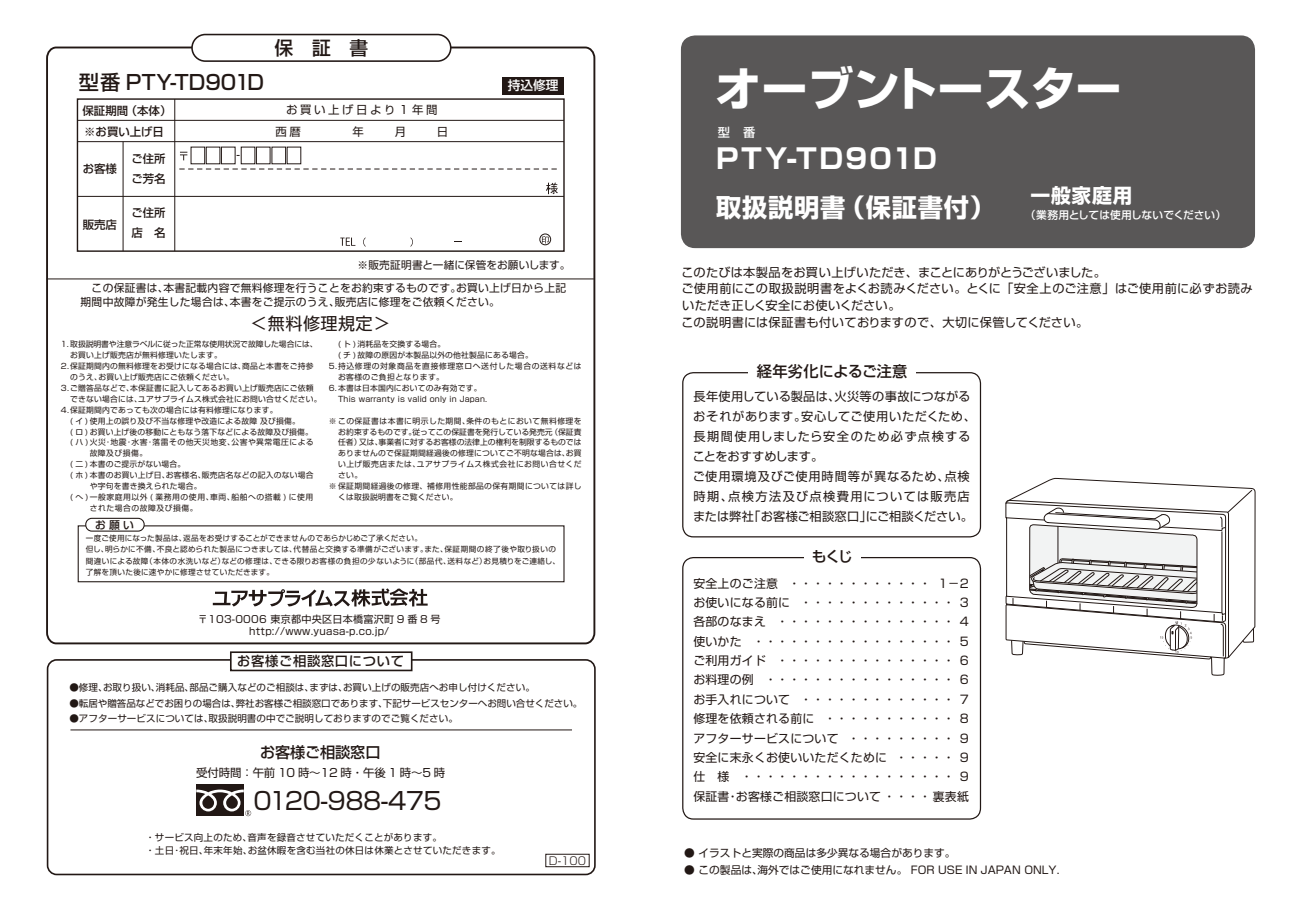
<style>
.page{position:relative;width:1290px;height:911px;background:#fff}
.page>*{position:absolute;margin:0;border:0;box-sizing:border-box;transform-origin:0 0}
.t1{font:700 46.25px "Shin Go Pro";letter-spacing:-.005em;color:#fff}
.t2{font:700 27.5px "Shin Go Pro";letter-spacing:.07em;color:#fff}
.t3{font:700 25.25px "Shin Go Pro";letter-spacing:.03em;color:#fff}
.t4{font:24px "Shin Go Pro";letter-spacing:-.02em;color:#221815}
.t5{font:500 20.25px "Shin Go Pro";letter-spacing:.01em;color:#221815}
.t6{font:700 19.88px "Shin Go Pro";letter-spacing:.03em;color:#fff}
.t7{font:500 18.75px "Shin Go Pro";color:#221815}
.t8{font:17.12px "Shin Go Pro";letter-spacing:.025em;color:#221815}
.t9{font:500 15.25px "Shin Go Pro";letter-spacing:-.01em;color:#221815}
.t10{font:500 14.88px "Shin Go Pro";color:#221815}
.t11{font:500 13.25px "Shin Go Pro";letter-spacing:.05em;color:#221815}
.t12{font:500 12.62px "Shin Go Pro";color:#fff}
.t13{font:12.25px/20px "Shin Go Pro";letter-spacing:.025em;color:#221815}
.t14{font:500 12.25px "Shin Go Pro";color:#fff}
.t15{font:11.88px/19.4px "Shin Go Pro";letter-spacing:.02em;color:#221815;text-align:justify}
.t16{font:500 11.38px/20px "Shin Go Pro";color:#221815}
.t17{font:11.38px "Shin Go Pro";letter-spacing:-.01em;color:#221815}
.t18{font:11.38px "Shin Go Pro";letter-spacing:.23em;color:#221815}
.t19{font:300 10.88px "Shin Go Pro";color:#221815}
.t20{font:10.75px/13.9px "Shin Go Pro";letter-spacing:.025em;color:#221815}
.t21{font:10.75px "Shin Go Pro";color:#221815}
.t22{font:500 10.75px "Shin Go Pro";letter-spacing:-.01em;color:#fff}
.t23{font:500 10.75px "Shin Go Pro";color:#221815}
.t24{font:10.62px "Shin Go Pro";color:#221815}
.t25{font:10.12px/12px "Shin Go Pro";letter-spacing:.025em;color:#221815;text-align:center}
.t26{font:9.5px/13.2px "Shin Go Pro";letter-spacing:.01em;color:#221815}
.t27{font:7.75px/10.9px "Shin Go Pro";letter-spacing:.025em;color:#221815}
.t28{font:7.75px "Shin Go Pro";color:#221815}
.t29{font:7.75px "Shin Go Pro";letter-spacing:.06em;color:#221815}
.t30{font:7.75px/10.9px "Shin Go Pro";letter-spacing:-.01em;color:#221815}
.t31{font:7.75px "Shin Go Pro";letter-spacing:.075em;color:#221815}
.t32{font:7.75px/10.9px "Shin Go Pro";letter-spacing:.08em;color:#221815}
.t33{font:7.75px "Shin Go Pro";letter-spacing:.065em;color:#221815}
.t34{font:7.75px "Shin Go Pro";letter-spacing:.045em;color:#221815}
.t35{font:7.62px/11.4px "Shin Go Pro";letter-spacing:.035em;color:#221815}
</style>
<div class="page">
<svg style="left:46px;top:46px;width:550px;height:599px"></svg>
<hr style="left:47px;top:278px;width:547px;height:1px;background:#221815">
<div style="left:78px;top:525px;width:486px;height:57px;border:1px solid #221815"></div>
<div style="left:86px;top:518px;width:58px;height:13px;background:#fff;border-radius:6px"></div>
<div style="left:85px;top:518px;width:60px;height:13px;border:1px solid #221815;border-radius:6px"></div>
<svg style="left:213px;top:588px;width:215px;height:18px"></svg>
<div style="left:502px;top:77px;width:62px;height:18px;background:#221815"></div>
<div style="left:47px;top:659px;width:549px;height:216px;border:2px solid #221815;border-radius:9px"></div>
<div style="left:230px;top:651px;width:182px;height:20px;background:#fff;border:2px solid #221815"></div>
<hr style="left:70px;top:729px;width:502px;height:1px;background:#221815">
<div style="left:196px;top:784px;width:48px;height:31px;background:#221815"></div>
<svg style="left:196px;top:789px;width:55px;height:27px"></svg>
<div style="left:545px;top:854px;width:44px;height:13px;border:1px solid #221815"></div>
<div style="left:192px;top:35px;width:259px;height:26px;background:#fff;border-radius:13px"></div>
<div style="left:191px;top:34px;width:260px;height:28px;border:2px solid #221815;border-radius:13px"></div>
<svg style="left:546px;top:182px;width:12px;height:12px"></svg>
<svg style="left:340px;top:237px;width:15px;height:9px"></svg>
<svg style="left:363px;top:237px;width:3px;height:10px"></svg>
<svg style="left:410px;top:237px;width:3px;height:10px"></svg>
<div style="left:77px;top:98px;width:488px;height:154px;border:1px solid #221815"></div>
<hr style="left:77px;top:120px;width:487px;height:1px;background:#221815">
<hr style="left:77px;top:141px;width:487px;height:1px;background:#221815">
<svg style="left:179px;top:169px;width:380px;height:1px"></svg>
<hr style="left:77px;top:196px;width:487px;height:1px;background:#221815">
<hr style="left:174px;top:99px;width:1px;height:152px;background:#221815">
<hr style="left:123px;top:142px;width:1px;height:109px;background:#221815">
<svg style="left:180px;top:152px;width:7px;height:8px"></svg>
<div style="left:191px;top:147px;width:14px;height:17px;border:1px solid #221815"></div>
<div style="left:221px;top:147px;width:14px;height:17px;border:1px solid #221815"></div>
<div style="left:256px;top:147px;width:14px;height:17px;border:1px solid #221815"></div>
<div style="left:272px;top:147px;width:14px;height:17px;border:1px solid #221815"></div>
<svg style="left:542px;top:236px;width:7px;height:7px"></svg>
<div style="left:539px;top:234px;width:12px;height:11px;border:1px solid #221815;border-radius:50%"></div>
<div style="left:682px;top:557px;width:299px;height:262px;border:1px solid #221815;border-radius:11px"></div>
<div style="left:804px;top:548px;width:56px;height:18px;background:#fff"></div>
<div style="left:682px;top:372px;width:299px;height:165px;border:1px solid #221815;border-radius:11px"></div>
<div style="left:748px;top:363px;width:167px;height:18px;background:#fff"></div>
<svg style="left:1005px;top:477px;width:251px;height:199px"></svg>
<div style="left:681px;top:35px;width:574px;height:213px;background:#595757;border-radius:14px"></div>
<h3 class="t7" style="left:274px;top:33px;width:95px">保証書</h3>
<h3 class="t5" style="left:79px;top:66px;width:64px">型番　</h3>
<h3 class="t5" style="left:126px;top:66px;width:140px">PTY-TD901D</h3>
<h3 class="t12" style="left:508px;top:75px;width:52px">持込修理</h3>
<h3 class="t16" style="left:83px;top:98px;width:90px;line-height:21.2px">保証期間（本体）※お買い上げ日</h3>
<h3 class="t16" style="left:83px;top:157px;width:36px">お客様</h3>
<h3 class="t16" style="left:131px;top:147px;width:36px">ご住所ご芳名</h3>
<h3 class="t16" style="left:131px;top:202px;width:36px">ご住所店　名</h3>
<h3 class="t16" style="left:83px;top:213px;width:36px">販売店</h3>
<h3 class="t18" style="left:286px;top:101px;width:153px">お買い上げ日より１年間</h3>
<h3 class="t24" style="left:357px;top:256px;width:215px">※販売証明書と一緒に保管をお願いします。</h3>
<h3 class="t20" style="left:81px;top:280px;width:487px">　この保証書は､本書記載内容で無料修理を行うことをお約束するものです｡お買い上げ日から上記期間中故障が発生した場合は､本書をご提示のうえ､販売店に修理をご依頼ください。</h3>
<h3 class="t8" style="left:250px;top:310px;width:141px">＜無料修理規定＞</h3>
<p class="t30" style="left:70px;top:338px;width:245px;text-indent:-9px">1. 取扱説明書や注意ラベルに従った正常な使用状況で故障した場合には､お買い上げ販売店が無料修理いたします。</p>
<p class="t27" style="left:70px;top:360px;width:245px;text-indent:-9px">2. 保証期間内の無料修理をお受けになる場合には､商品と本書をご持参のうえ､お買い上げ販売店にご依頼ください。</p>
<p class="t27" style="left:70px;top:381px;width:253px;text-indent:-9px">3. ご贈答品などで､本保証書に記入してあるお買い上げ販売店にご依頼できない場合には､ユアサプライムス株式会社にお問い合せください。</p>
<p class="t27" style="left:61px;top:403px;width:218px">4. 保証期間内であっても次の場合には有料修理になります。</p>
<p class="t27" style="left:70px;top:414px;width:231px">( イ ) 使用上の誤り及び不当な修理や改造による故障 及び損傷。</p>
<p class="t27" style="left:70px;top:425px;width:244px">( ロ ) お買い上げ後の移動にともなう落下などによる故障及び損傷。</p>
<p class="t33" style="left:70px;top:436px;width:245px">( ハ ) 火災･地震･水害･落雷その他天災地変､公害や異常電圧による</p>
<p class="t27" style="left:90px;top:447px;width:59px">故障及び損傷。</p>
<p class="t27" style="left:70px;top:458px;width:116px">( 二 ) 本書のご提示がない場合。</p>
<p class="t27" style="left:70px;top:469px;width:245px">( ホ ) 本書のお買い上げ日､お客様名､販売店名などの記入のない場合</p>
<p class="t27" style="left:90px;top:480px;width:113px">や字句を書き換えられた場合。</p>
<p class="t31" style="left:70px;top:490px;width:244px">( へ ) 一般家庭用以外 ( 業務用の使用､車両､船舶への搭載 ) に使用</p>
<p class="t31" style="left:90px;top:501px;width:110px">された場合の故障及び損傷。</p>
<h3 class="t23" style="left:95px;top:515px;width:40px">お願い</h3>
<p class="t27" style="left:338px;top:338px;width:196px">( ト ) 消耗品を交換する場合。<br>( チ ) 故障の原因が本製品以外の他社製品にある場合。</p>
<p class="t32" style="left:338px;top:360px;width:245px;text-indent:-9px">5. 持込修理の対象商品を直接修理窓ロヘ送付した場合の送料などはお客様のご負担となります。</p>
<p class="t27" style="left:338px;top:381px;width:151px;text-indent:-9px">6. 本書は日本国内においてのみ有効です。<br>This warranty is valid only in Japan.</p>
<p class="t29" style="left:329px;top:414px;width:254px">※ この保証書は本書に明示した期間､条件のもとにおいて無料修理を</p>
<p class="t28" style="left:338px;top:425px;width:245px">お約束するものです｡従ってこの保証書を発行している発売元（保証責</p>
<p class="t28" style="left:338px;top:436px;width:245px">任者）又は､事業者に対するお客様の法律上の権利を制限するものでは</p>
<p class="t27" style="left:338px;top:447px;width:245px">ありませんので保証期間経過後の修理についてご不明な場合は､お買</p>
<p class="t29" style="left:338px;top:458px;width:245px">い上げ販売店または､ユアサプライムス株式会社にお問い合せくだ</p>
<p class="t27" style="left:338px;top:469px;width:26px">さい。</p>
<p class="t34" style="left:329px;top:480px;width:254px">※ 保証期間経過後の修理、補修用性能部品の保有期間については詳し</p>
<p class="t27" style="left:338px;top:490px;width:121px">くは取扱説明書をご覧ください。</p>
<p class="t35" style="left:86px;top:531px;width:472px">一度ご使用になった製品は､返品をお受けすることができませんのであらかじめご了承ください。<br>但し､明らかに不備､不良と認められた製品につきましては､代替品と交換する準備がございます｡また､保証期間の終了後や取り扱いの間違いによる故障（本体の水洗いなど）などの修理は､できる限りお客様の負担の少ないように（部品代､送料など）お見積りをご連絡し､了解を頂いた後に速やかに修理させていただきます。</p>
<h3 class="t25" style="left:198px;top:612px;width:244px">〒103-0006 東京都中央区日本橋富沢町 9 番 8 号http://www.yuasa-p.co.jp/</h3>
<h3 class="t11" style="left:237px;top:650px;width:168px">お客様ご相談窓口について</h3>
<p class="t26" style="left:69px;top:680px;width:467px">●修理､お取り扱い､消耗品､部品ご購入などのご相談は､まずは､お買い上げの販売店へお申し付けください。</p>
<p class="t26" style="left:69px;top:695px;width:514px">●転居や贈答品などでお困りの場合は､弊社お客様ご相談窓口であります､下記サービスセンターヘお問い合せください。</p>
<p class="t26" style="left:69px;top:710px;width:390px">●アフターサービスについては､取扱説明書の中でご説明しておりますのでご覧ください。</p>
<h3 class="t9" style="left:260px;top:740px;width:122px">お客様ご相談窓口</h3>
<h3 class="t17" style="left:196px;top:763px;width:250px">受付時間：午前 10 時～12 時・午後 1 時～5 時</h3>
<h3 class="t4" style="left:254px;top:781px;width:190px">0120-988-475</h3>
<p class="t26" style="left:145px;top:829px;width:357px">・ サービス向上のため、音声を録音させていただくことがあります。<br>・ 土日･祝日、年末年始、お盆休暇を含む当社の休日は休業とさせていただきます。</p>
<h3 class="t19" style="left:549px;top:851px;width:39px">D-100</h3>
<h1 class="t1" style="left:715px;top:52px;width:408px">オーブントースター</h1>
<h2 class="t2" style="left:716px;top:136px;width:222px">PTY-TD901D</h2>
<h3 class="t3" style="left:716px;top:187px;width:280px">取扱説明書（保証書付）</h3>
<h3 class="t14" style="left:718px;top:122px;width:39px">型　番</h3>
<h3 class="t6" style="left:1030px;top:180px;width:103px">一般家庭用</h3>
<h3 class="t22" style="left:1025px;top:206px;width:202px">（業務用としては使用しないでください）</h3>
<h3 class="t13" style="left:681px;top:262px;width:573px;line-height:16.9px">このたびは本製品をお買い上げいただき、まことにありがとうございました。<br>ご使用前にこの取扱説明書をよくお読みください。とくに「安全上のご注意」はご使用前に必ずお読みいただき正しく安全にお使いください。<br>この説明書には保証書も付いておりますので、大切に保管してください。</h3>
<h3 class="t9" style="left:757px;top:358px;width:152px">経年劣化によるご注意</h3>
<h3 class="t13" style="left:693px;top:385px;width:285px">長年使用している製品は､火災等の事故につながるおそれがあります。安心してご使用いただくため、長期間使用しましたら安全のため必ず点検することをおすすめします。<br>ご使用環境及びご使用時間等が異なるため、点検時期、点検方法及び点検費用については販売店または弊社「お客様ご相談窓口」にご相談ください。</h3>
<h3 class="t10" style="left:812px;top:543px;width:43px">もくじ</h3>
<p class="t15" style="left:693px;top:572px;width:277px">安全上のご注意 ・・・・・・・・・・・・ 1－2お使いになる前に ・・・・・・・・・・・・・ 3各部のなまえ ・・・・・・・・・・・・・・・ 4使いかた ・・・・・・・・・・・・・・・・・ 5ご利用ガイド ・・・・・・・・・・・・・・・ 6お料理の例 ・・・・・・・・・・・・・・・・ 6お手入れについて ・・・・・・・・・・・・・ 7修理を依頼される前に ・・・・・・・・・・・ 8アフターサービスについて ・・・・・・・・・ 9安全に末永くお使いいただくために ・・・・・ 9仕　様 ・・・・・・・・・・・・・・・・・・ 9保証書・お客様ご相談窓口について・・・・裏表紙</p>
<h3 class="t21" style="left:684px;top:843px;width:273px">● イラストと実際の商品は多少異なる場合があります。</h3>
<h3 class="t21" style="left:684px;top:860px;width:377px">● この製品は､海外ではご使用になれません。 FOR USE IN JAPAN ONLY.</h3>
</div>
